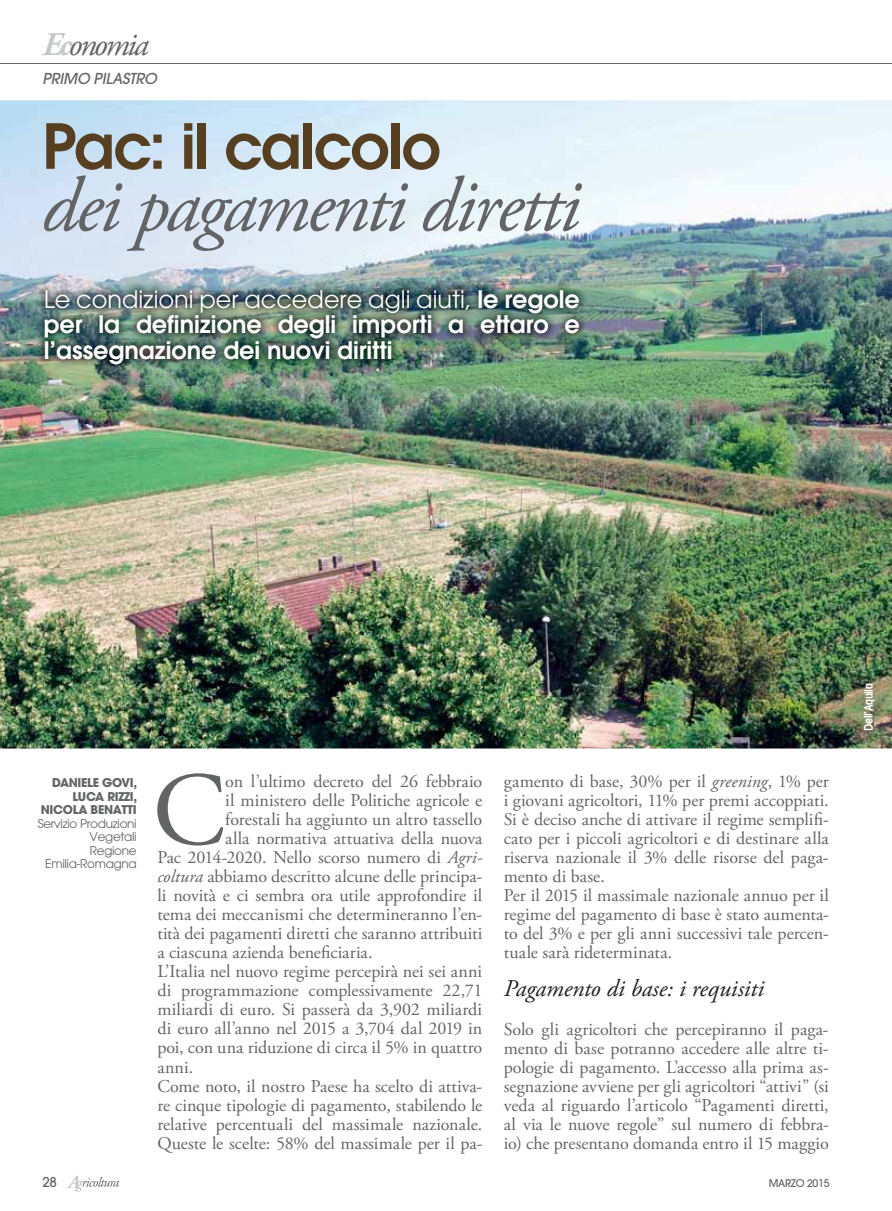
<style>
.page{position:relative;width:892px;height:1211px;background:#fff}
.page>*{position:absolute;margin:0;border:0;box-sizing:border-box;transform-origin:0 0}
.t1{font:104.25px "Adobe Garamond Pro";color:#636466}
.t2{font:italic 76.65px "Adobe Garamond Pro";letter-spacing:-.035em;color:#636466}
.t3{font:600 61.5px "Avant Garde";letter-spacing:-.025em;color:#573f22}
.t4{font:italic 33px "Adobe Garamond Pro";letter-spacing:-.07em;color:#636466}
.t5{font:600 24px/25.5px "Avant Garde";color:#fff;text-align:justify}
.t6{font:italic 24px "Adobe Garamond Pro";color:#231f20}
.t7{font:18px/19px "Adobe Garamond Pro";color:#636466}
.t8{font:italic 500 15px "Avant Garde";letter-spacing:-.01em;color:#636466}
.t9{font:500 13.5px "Avant Garde";color:#636466}
.t10{font:12px/13.5px "Avant Garde";letter-spacing:-.025em;color:#636466;text-align:right}
.t11{font:700 12px/13.5px "Avant Garde";letter-spacing:-.025em;color:#636466;text-align:right}
.t12{font:600 condensed 12px "Avant Garde";letter-spacing:-.03em;color:#fff}
.t13{font:500 10.5px "Avant Garde";letter-spacing:-.025em;color:#636466}
.s1{font-weight:700;color:#c6c8ca}
.s2{font-weight:400}
.s3{font-style:italic}
</style>
<div class="page">
<hr style="left:0;top:63px;width:891px;height:1px;background:#636466">
<svg style="left:67px;top:1175px;width:52px;height:16px"></svg>
<img style="left:0;top:100px;width:891px;height:648px">
<img style="left:35px;top:280px;width:553px;height:93px">
<h3 class="t4" style="left:42px;top:28px;width:108px"><span class="s1">Ec</span>onomia</h3>
<p class="t8" style="left:42px;top:73px;width:116px">PRIMO PILASTRO</p>
<h3 class="t3" style="left:42px;top:123px;width:400px">Pac: il calcolo</h3>
<h2 class="t2" style="left:42px;top:169px;width:540px">dei pagamenti diretti</h2>
<h3 class="t5" style="left:44px;top:288px;width:537px"><span class="s2">Le condizioni per accedere agli aiuti,</span> le regole per la definizione degli importi a ettaro e l’assegnazione dei nuovi diritti</h3>
<p class="t11" style="left:41px;top:777px;width:98px">DANIELE GOVI,<br>LUCA RIZZI,<br>NICOLA BENATTI</p>
<p class="t10" style="left:38px;top:817px;width:100px">Servizio Produzioni<br>Vegetali<br>Regione<br>Emilia-Romagna</p>
<h1 class="t1" style="left:153px;top:760px;width:74px">C</h1>
<p class="t7" style="left:225px;top:772px;width:258px">on l’ultimo decreto del 26 febbraio</p>
<p class="t7" style="left:225px;top:791px;width:258px">il ministero delle Politiche agricole e</p>
<p class="t7" style="left:225px;top:810px;width:258px">forestali ha aggiunto un altro tassello</p>
<p class="t7" style="left:225px;top:829px;width:258px">alla normativa attuativa della nuova</p>
<p class="t7" style="left:157px;top:848px;width:326px">Pac 2014-2020. Nello scorso numero di <span class="s3">Agri-</span></p>
<p class="t7" style="left:157px;top:867px;width:326px"><span class="s3">coltura</span> abbiamo descritto alcune delle principa-</p>
<p class="t7" style="left:157px;top:886px;width:326px">li novità e ci sembra ora utile approfondire il</p>
<p class="t7" style="left:157px;top:905px;width:326px">tema dei meccanismi che determineranno l’en-</p>
<p class="t7" style="left:157px;top:924px;width:326px">tità dei pagamenti diretti che saranno attribuiti</p>
<p class="t7" style="left:157px;top:943px;width:217px">a ciascuna azienda beneficiaria.</p>
<p class="t7" style="left:157px;top:962px;width:326px">L’Italia nel nuovo regime percepirà nei sei anni</p>
<p class="t7" style="left:157px;top:981px;width:326px">di programmazione complessivamente 22,71</p>
<p class="t7" style="left:157px;top:1000px;width:326px">miliardi di euro. Si passerà da 3,902 miliardi</p>
<p class="t7" style="left:157px;top:1019px;width:326px">di euro all’anno nel 2015 a 3,704 dal 2019 in</p>
<p class="t7" style="left:157px;top:1038px;width:326px">poi, con una riduzione di circa il 5% in quattro</p>
<p class="t7" style="left:157px;top:1057px;width:37px">anni.</p>
<p class="t7" style="left:157px;top:1076px;width:326px">Come noto, il nostro Paese ha scelto di attiva-</p>
<p class="t7" style="left:157px;top:1095px;width:326px">re cinque tipologie di pagamento, stabilendo le</p>
<p class="t7" style="left:157px;top:1114px;width:326px">relative percentuali del massimale nazionale.</p>
<p class="t7" style="left:157px;top:1133px;width:326px">Queste le scelte: 58% del massimale per il pa-</p>
<p class="t7" style="left:503px;top:771px;width:326px">gamento di base, 30% per il <span class="s3">greening</span>, 1% per i giovani agricoltori, 11% per premi accoppiati.<br>Si è deciso anche di attivare il regime semplifi&shy;cato per i piccoli agricoltori e di destinare alla riserva nazionale il 3% delle risorse del paga&shy;mento di base.<br>Per il 2015 il massimale nazionale annuo per il regime del pagamento di base è stato aumenta&shy;to del 3% e per gli anni successivi tale percen&shy;tuale sarà rideterminata.</p>
<h3 class="t6" style="left:503px;top:976px;width:262px">Pagamento di base: i requisiti</h3>
<p class="t7" style="left:503px;top:1019px;width:326px;text-align:justify">Solo gli agricoltori che percepiranno il paga&shy;mento di base potranno accedere alle altre ti&shy;pologie di pagamento. L’accesso alla prima as&shy;segnazione avviene per gli agricoltori “attivi” (si veda al riguardo l’articolo “Pagamenti diretti, al via le nuove regole” sul numero di febbra&shy;io) che presentano domanda entro il 15 maggio</p>
<p class="t9" style="left:42px;top:1176px;width:16px">28</p>
<p class="t13" style="left:768px;top:1178px;width:62px">MARZO 2015</p>
<p class="t12" style="left:864px;top:730px;width:49px;rotate:-90deg">Dell’Aquila</p>
</div>
